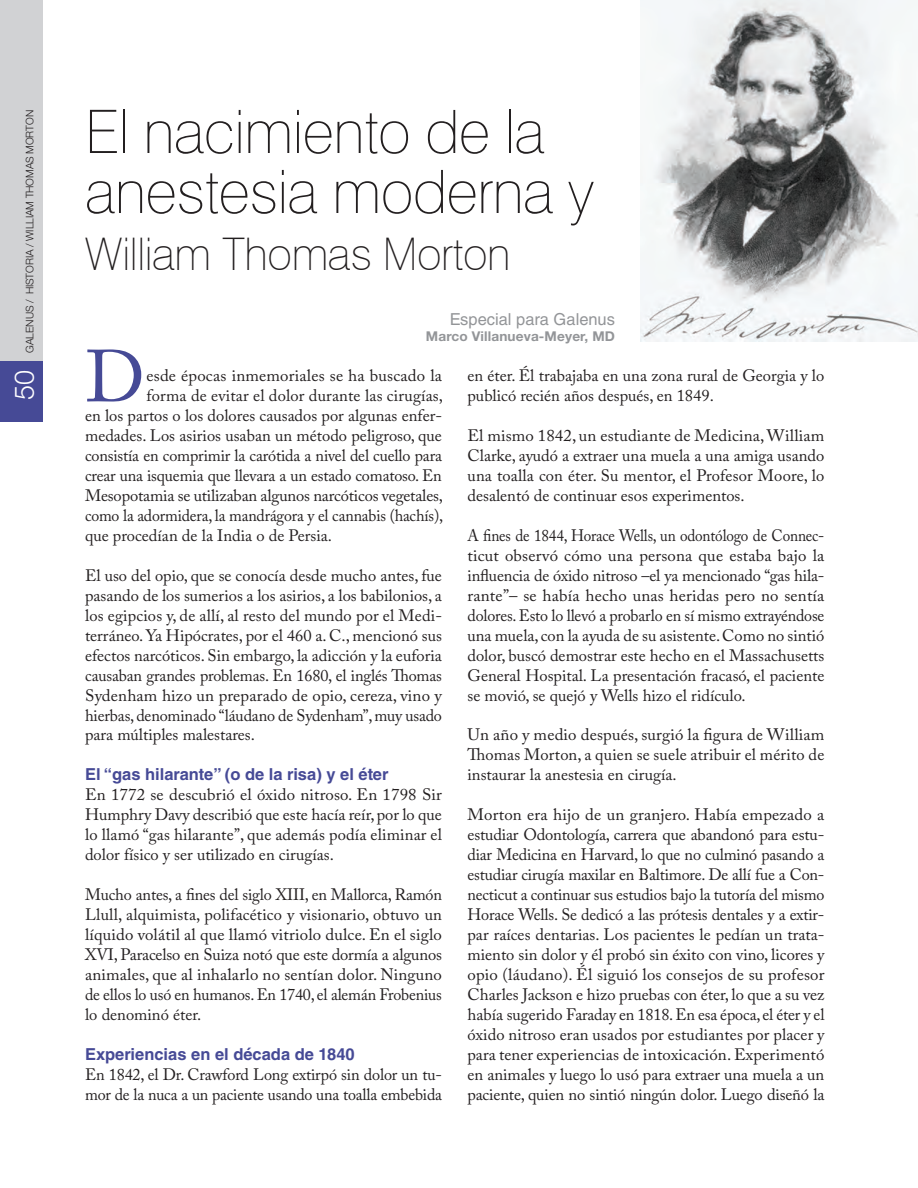
<style>
.page{position:relative;width:918px;height:1188px;background:#fff}
.page>*{position:absolute;margin:0;border:0;box-sizing:border-box;transform-origin:0 0}
.t1{font:72.9px "Adobe Caslon Pro";color:#464a96}
.t2{font:100 60px/60px "Swiss 721 BT";letter-spacing:-.01em;color:#231f20}
.t3{font:100 45px "Swiss 721 BT";letter-spacing:-.01em;color:#231f20}
.t4{font:300 27px "Helvetica Neue";color:#fff}
.t5{font:16.5px/20px "Adobe Caslon Pro";color:#231f20;text-align:justify}
.t6{font:16.5px/20px "Adobe Caslon Pro";color:#231f20;text-align:justify;scale:.92 1}
.t7{font:700 16.5px "Helvetica LT Std";color:#464a96}
.t8{font:16.5px "Adobe Caslon Pro";color:#231f20;scale:.96 1}
.t9{font:16.5px "Helvetica LT Std";color:#939598}
.t10{font:700 13.5px "Helvetica Neue";letter-spacing:.01em;color:#939598}
.t11{font:300 10.5px "Helvetica Neue";letter-spacing:-.01em;color:#231f20}
</style>
<div class="page">
<img style="left:641px;top:0;width:277px;height:341px">
<div style="left:0;top:0;width:43px;height:412px;background:#d1d2d4"></div>
<div style="left:0;top:361px;width:43px;height:61px;background:#464a96"></div>
<p class="t11" style="left:23px;top:353px;width:243px;rotate:-90deg">GALENUS / Historia / William Thomas Morton</p>
<h3 class="t4" style="left:8px;top:400px;width:32px;rotate:-90deg">50</h3>
<h2 class="t2" style="left:85px;top:101px;width:511px">El nacimiento de la anestesia moderna y</h2>
<h3 class="t3" style="left:85px;top:227px;width:427px">William Thomas Morton</h3>
<p class="t9" style="left:450px;top:310px;width:167px">Especial para Galenus</p>
<p class="t10" style="left:426px;top:328px;width:190px">Marco Villanueva-Meyer, MD</p>
<p class="t5" style="left:468px;top:366px;width:358px">en éter. Él trabajaba en una zona rural de Georgia y lo publicó recién años después, en 1849.</p>
<p class="t5" style="left:468px;top:426px;width:358px">El mismo 1842, un estudiante de Medicina, William Clarke, ayudó a extraer una muela a una amiga usando una toalla con éter. Su mentor, el Profesor Moore, lo desalentó de continuar esos experimentos.</p>
<p class="t6" style="left:468px;top:525px;width:390px">A fines de 1844, Horace Wells, un odontólogo de Connec&shy;ticut observó cómo una persona que estaba bajo la influencia de óxido nitroso –el ya mencionado “gas hila&shy;rante”– se había hecho unas heridas pero no sentía dolores. Esto lo llevó a probarlo en sí mismo extrayéndose una muela, con la ayuda de su asistente. Como no sintió dolor, buscó demostrar este hecho en el Massachusetts General Hospital. La presentación fracasó, el paciente se movió, se quejó y Wells hizo el ridículo.</p>
<p class="t5" style="left:468px;top:725px;width:359px">Un año y medio después, surgió la figura de William Thomas Morton, a quien se suele atribuir el mérito de instaurar la anestesia en cirugía.</p>
<p class="t5" style="left:468px;top:805px;width:358px">Morton era hijo de un granjero. Había empezado a estudiar Odontología, carrera que abandonó para estu&shy;diar Medicina en Harvard, lo que no culminó pasando a estudiar cirugía maxilar en Baltimore. De allí fue a Con&shy;necticut a continuar sus estudios bajo la tutoría del mismo Horace Wells. Se dedicó a las prótesis dentales y a extir&shy;par raíces dentarias. Los pacientes le pedían un trata&shy;miento sin dolor y él probó sin éxito con vino, licores y opio (láudano). Él siguió los consejos de su profesor Charles Jackson e hizo pruebas con éter, lo que a su vez había sugerido Faraday en 1818. En esa época, el éter y el óxido nitroso eran usados por estudiantes por placer y para tener experiencias de intoxicación. Experimentó en animales y luego lo usó para extraer una muela a un paciente, quien no sintió ningún dolor. Luego diseñó la</p>
<h1 class="t1" style="left:85px;top:334px;width:61px">D</h1>
<p class="t5" style="left:147px;top:366px;width:297px">esde épocas inmemoriales se ha buscado la</p>
<p class="t5" style="left:147px;top:386px;width:298px">forma de evitar el dolor durante las cirugías,</p>
<p class="t5" style="left:85px;top:406px;width:358px">en los partos o los dolores causados por algunas enfer-</p>
<p class="t5" style="left:85px;top:426px;width:358px">medades. Los asirios usaban un método peligroso, que</p>
<p class="t5" style="left:85px;top:445px;width:359px">consistía en comprimir la carótida a nivel del cuello para</p>
<p class="t5" style="left:85px;top:465px;width:358px">crear una isquemia que llevara a un estado comatoso. En</p>
<p class="t5" style="left:85px;top:485px;width:360px">Mesopotamia se utilizaban algunos narcóticos vegetales,</p>
<p class="t8" style="left:85px;top:506px;width:374px">como la adormidera, la mandrágora y el cannabis (hachís),</p>
<p class="t5" style="left:85px;top:525px;width:249px">que procedían de la India o de Persia.</p>
<p class="t5" style="left:85px;top:565px;width:359px">El uso del opio, que se conocía desde mucho antes, fue pasando de los sumerios a los asirios, a los babilonios, a los egipcios y, de allí, al resto del mundo por el Medi&shy;terráneo. Ya Hipócrates, por el 460 a. C., mencionó sus efectos narcóticos. Sin embargo, la adicción y la euforia causaban grandes problemas. En 1680, el inglés Thomas Sydenham hizo un preparado de opio, cereza, vino y hierbas, denominado “láudano de Sydenham”, muy usado para múltiples malestares.</p>
<p class="t7" style="left:85px;top:764px;width:305px">El “gas hilarante” (o de la risa) y el éter</p>
<p class="t5" style="left:85px;top:785px;width:359px">En 1772 se descubrió el óxido nitroso. En 1798 Sir Humphry Davy describió que este hacía reír, por lo que lo llamó “gas hilarante”, que además podía eliminar el dolor físico y ser utilizado en cirugías.</p>
<p class="t5" style="left:85px;top:884px;width:359px">Mucho antes, a fines del siglo XIII, en Mallorca, Ramón Llull, alquimista, polifacético y visionario, obtuvo un líquido volátil al que llamó vitriolo dulce. En el siglo XVI, Paracelso en Suiza notó que este dormía a algunos animales, que al inhalarlo no sentían dolor. Ninguno de ellos lo usó en humanos. En 1740, el alemán Frobenius lo denominó éter.</p>
<p class="t7" style="left:85px;top:1044px;width:271px">Experiencias en el década de 1840</p>
<p class="t5" style="left:85px;top:1064px;width:359px">En 1842, el Dr. Crawford Long extirpó sin dolor un tu&shy;mor de la nuca a un paciente usando una toalla embebida</p>
</div>
